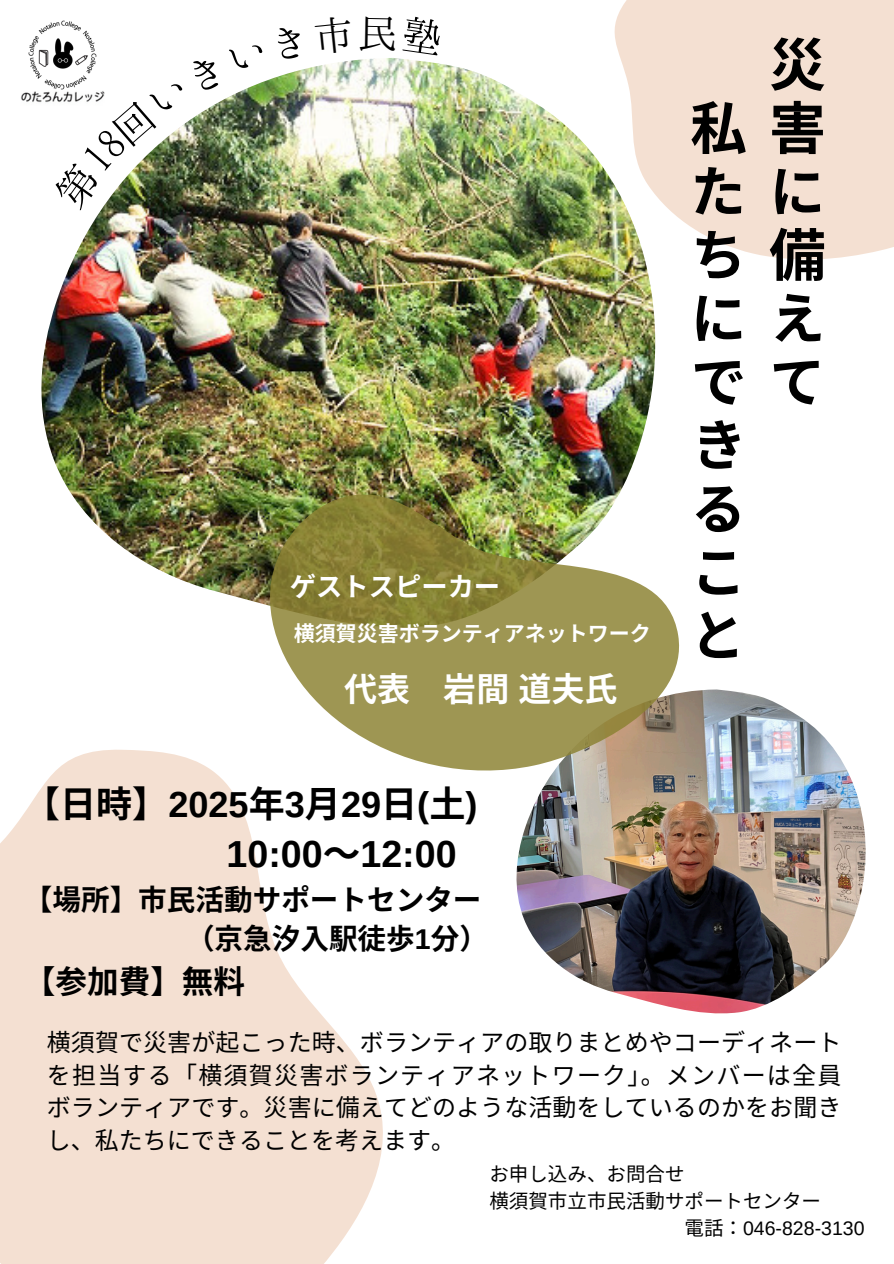
<style>
.page{position:relative;width:894px;height:1264px;background:#fff}
.page>*{position:absolute;margin:0;border:0;box-sizing:border-box;transform-origin:0 0}
.t1{font:700 57px/63.4px "Noto Sans CJ Ksc";color:#000;text-align:right}
.t2{font:700 37.65px "Arimo";color:#000}
.t3{font:700 36.15px "Arimo";color:#000}
.t4{font:700 33px "Noto Sans CJ Ksc";color:#fff}
.t5{font:700 31.65px "Noto Sans CJ Ksc";color:#000}
.t6{font:700 28.65px/39.3px "Noto Sans CJ Ksc";color:#000;text-align:right}
.t7{font:700 26.25px "Noto Sans CJ Ksc";color:#fff}
.t8{font:24px/32.7px "Noto Sans CJ Ksc";letter-spacing:.005em;color:#000;text-align:justify}
.t9{font:700 21px "Noto Sans CJ Ksc";color:#fff}
.t10{font:19.5px "Noto Sans CJ Ksc";color:#000}
.t11{font:19.5px "Arimo";color:#000}
.s1{font-family:"Noto Sans CJ Ksc"}
.s2{font-family:"Arimo"}
</style>
<div class="page">
<img style="left:41px;top:58px;width:614px;height:543px">
<img style="left:516px;top:689px;width:349px;height:324px">
<svg style="left:0;top:749px;width:383px;height:514px;fill:#f4e0d2"></svg>
<img style="left:540px;top:0;width:353px;height:350px">
<img style="left:28px;top:21px;width:64px;height:68px">
<img style="left:21px;top:90px;width:30px;height:16px">
<img style="left:249px;top:483px;width:444px;height:312px">
<img style="left:51px;top:39px;width:215px;height:172px">
<svg style="left:275px;top:58px;width:29px;height:3px"></svg>
<p class="t7" style="left:290px;top:565px;width:212px">ゲストスピーカー</p>
<p class="t9" style="left:294px;top:616px;width:358px">横須賀災害ボランティアネットワーク</p>
<p class="t4" style="left:344px;top:662px;width:272px">代表 岩間道夫氏</p>
<p class="t3" style="left:24px;top:784px;width:455px"><span class="s1">【日時】</span>2025<span class="s1">年</span>3<span class="s1">月</span> 29<span class="s1">日</span> (<span class="s1">土</span>)</p>
<p class="t2" style="left:226px;top:832px;width:231px">10:00<span class="s1">～</span>12:00</p>
<p class="t6" style="left:24px;top:878px;width:465px">【場所】市民活動サポートセンター（京急汐入駅徒歩<span class="s2">1</span>分）</p>
<p class="t5" style="left:24px;top:956px;width:223px">【参加費】無料</p>
<p class="t1" style="left:690px;top:30px;width:137px">災<br>私害に<br>備<br>え<br>て</p>
<p class="t1" style="left:690px;top:157px;width:50px;text-align:left">たちにできること</p>
<p class="t8" style="left:47px;top:1024px;width:795px">横須賀で災害が起こった時、ボランティアの取りまとめやコーディネートを担当する「横須賀災害ボランティアネットワーク」。メンバーは全員ボランティアです。災害に備えてどのような活動をしているのかをお聞きし、私たちにできることを考えます。</p>
<p class="t10" style="left:489px;top:1158px;width:196px">お申し込み、お問合せ</p>
<p class="t10" style="left:489px;top:1185px;width:333px">横須賀市立市民活動サポートセンター</p>
<p class="t11" style="left:684px;top:1216px;width:181px"><span class="s1">電話：</span> 046-828-3130</p>
</div>
